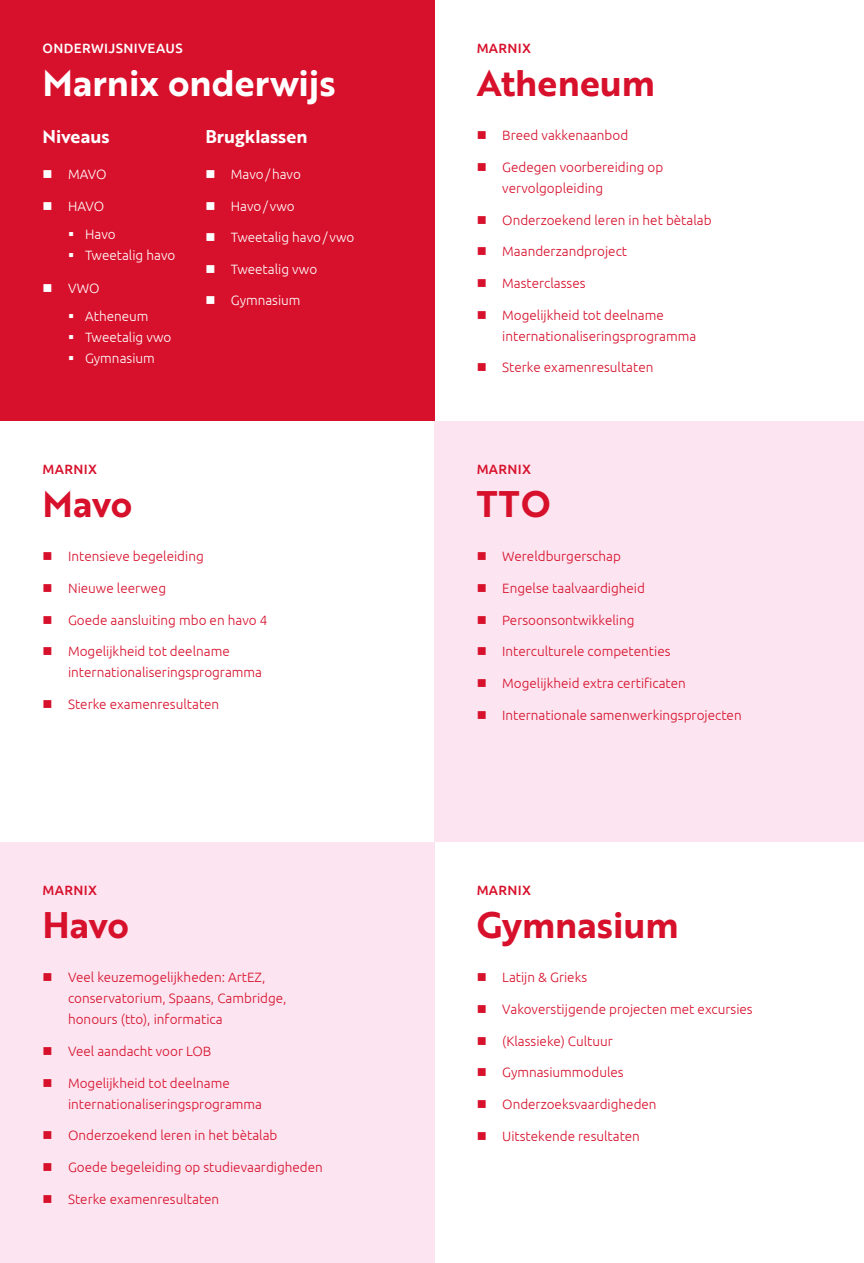
<style>
.page{position:relative;width:864px;height:1263px;background:#fff}
.page>*{position:absolute;margin:0;border:0;box-sizing:border-box;transform-origin:0 0}
.t1{font:36px "Brother 1816 Bold";color:#d7102b}
.t2{font:36px "Brother 1816 Bold";color:#fff}
.t3{font:18px "Brother 1816 Bold";color:#fff}
.t4{font:300 13.5px/21px "Ubuntu";color:#d7102b}
.t5{font:300 13.5px/28.7px "Ubuntu";color:#fff}
.t6{font:500 13.5px "Ubuntu";letter-spacing:.025em;color:#d7102b}
.t7{font:500 13.5px "Ubuntu";letter-spacing:.025em;color:#fff}
</style>
<div class="page">
<div style="left:0;top:0;width:434px;height:421px;background:#d7102b"></div>
<div style="left:0;top:842px;width:434px;height:421px;background:#fce5f1"></div>
<div style="left:434px;top:421px;width:429px;height:420px;background:#fce5f1"></div>
<p class="t7" style="left:43px;top:40px;width:141px">ONDERWIJSNIVEAUS</p>
<h1 class="t2" style="left:43px;top:56px;width:294px">Marnix onderwijs</h1>
<p class="t6" style="left:476px;top:40px;width:56px">MARNIX</p>
<h1 class="t1" style="left:476px;top:56px;width:180px">Atheneum</h1>
<h2 class="t3" style="left:43px;top:123px;width:68px">Niveaus</h2>
<h2 class="t3" style="left:205px;top:123px;width:104px">Brugklassen</h2>
<p class="t4" style="left:502px;top:125px;width:127px">Breed vakkenaanbod</p>
<p class="t4" style="left:502px;top:156px;width:162px">Gedegen voorbereiding op vervolgopleiding</p>
<p class="t4" style="left:502px;top:209px;width:211px">Onderzoekend leren in het bètalab</p>
<p class="t4" style="left:502px;top:241px;width:126px">Maanderzandproject</p>
<p class="t4" style="left:502px;top:272px;width:85px">Masterclasses</p>
<p class="t4" style="left:502px;top:304px;width:195px">Mogelijkheid tot deelname internationaliseringsprogramma</p>
<p class="t4" style="left:502px;top:357px;width:153px">Sterke examenresultaten</p>
<p class="t5" style="left:231px;top:159px;width:71px">Mavo/havo</p>
<p class="t5" style="left:231px;top:191px;width:65px">Havo/ vwo</p>
<p class="t5" style="left:231px;top:223px;width:125px">Tweetalig havo/ vwo</p>
<p class="t5" style="left:231px;top:254px;width:88px">Tweetalig vwo</p>
<p class="t5" style="left:231px;top:286px;width:71px">Gymnasium</p>
<p class="t5" style="left:68px;top:159px;width:40px">MAVO</p>
<p class="t5" style="left:85px;top:191px;width:32px;text-indent:-17px">HAVO<br>Havo</p>
<p class="t5" style="left:85px;top:241px;width:92px">Tweetalig havo</p>
<p class="t5" style="left:85px;top:273px;width:65px;text-indent:-17px">VWO<br>Atheneum</p>
<p class="t5" style="left:85px;top:327px;width:88px;line-height:21px">Tweetalig vwo<br>Gymnasium</p>
<p class="t6" style="left:43px;top:461px;width:56px">MARNIX</p>
<p class="t6" style="left:476px;top:461px;width:56px">MARNIX</p>
<h1 class="t1" style="left:43px;top:477px;width:91px">Mavo</h1>
<h1 class="t1" style="left:476px;top:477px;width:75px">TTO</h1>
<p class="t4" style="left:68px;top:546px;width:137px">Intensieve begeleiding</p>
<p class="t4" style="left:68px;top:577px;width:99px">Nieuwe leerweg</p>
<p class="t4" style="left:68px;top:609px;width:201px">Goede aansluiting mbo en havo 4</p>
<p class="t4" style="left:68px;top:641px;width:195px">Mogelijkheid tot deelname internationaliseringsprogramma</p>
<p class="t4" style="left:68px;top:693px;width:153px">Sterke examenresultaten</p>
<p class="t4" style="left:502px;top:546px;width:120px">Wereldburgerschap</p>
<p class="t4" style="left:502px;top:577px;width:144px">Engelse taalvaardigheid</p>
<p class="t4" style="left:502px;top:609px;width:134px">Persoonsontwikkeling</p>
<p class="t4" style="left:502px;top:641px;width:170px">Interculturele competenties</p>
<p class="t4" style="left:502px;top:672px;width:185px">Mogelijkheid extra certificaten</p>
<p class="t4" style="left:502px;top:704px;width:241px">Internationale samenwerkingsprojecten</p>
<p class="t6" style="left:43px;top:882px;width:56px">MARNIX</p>
<p class="t6" style="left:476px;top:882px;width:56px">MARNIX</p>
<h1 class="t1" style="left:43px;top:898px;width:88px">Havo</h1>
<h1 class="t1" style="left:476px;top:898px;width:203px">Gymnasium</h1>
<p class="t4" style="left:68px;top:967px;width:220px">Veel keuzemogelijkheden: ArtEZ, conservatorium, Spaans, Cambridge, honours (tto), informatica</p>
<p class="t4" style="left:68px;top:1040px;width:145px">Veel aandacht voor LOB</p>
<p class="t4" style="left:68px;top:1072px;width:195px">Mogelijkheid tot deelname internationaliseringsprogramma</p>
<p class="t4" style="left:68px;top:1125px;width:211px">Onderzoekend leren in het bètalab</p>
<p class="t4" style="left:68px;top:1156px;width:256px">Goede begeleiding op studievaardigheden</p>
<p class="t4" style="left:68px;top:1188px;width:153px">Sterke examenresultaten</p>
<p class="t4" style="left:502px;top:967px;width:86px">Latijn &amp; Grieks</p>
<p class="t4" style="left:502px;top:998px;width:252px">Vakoverstijgende projecten met excursies</p>
<p class="t4" style="left:502px;top:1030px;width:112px">(Klassieke) Cultuur</p>
<p class="t4" style="left:502px;top:1062px;width:123px">Gymnasiummodules</p>
<p class="t4" style="left:502px;top:1093px;width:156px">Onderzoeksvaardigheden</p>
<p class="t4" style="left:502px;top:1125px;width:139px">Uitstekende resultaten</p>
</div>
